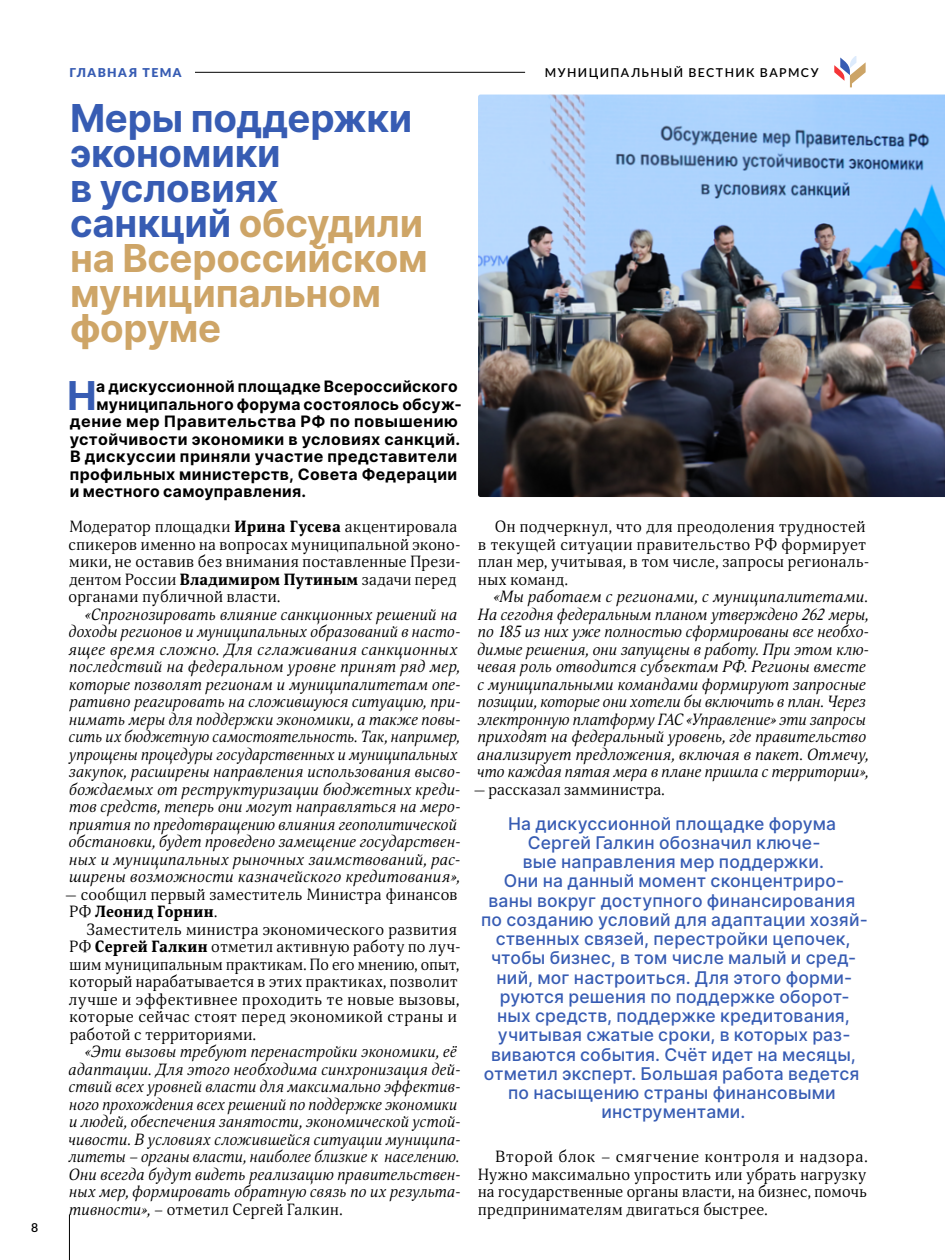
<style>
.page{position:relative;width:945px;height:1260px;background:#fff}
.page>*{position:absolute;margin:0;border:0;box-sizing:border-box;transform-origin:0 0}
.t1{font:700 39.9px "Inter";color:#375cb3}
.t2{font:700 38.5px/35px "Inter";letter-spacing:-.005em;color:#cea567}
.t3{font:500 17.5px/19.2px "Inter";letter-spacing:.01em;color:#375cb3;text-align:center}
.t4{font:italic 15.75px/17.5px "Orbi";letter-spacing:.02em;color:#000}
.t5{font:15.75px/17.5px "Orbi";letter-spacing:.025em;color:#000}
.t6{font:700 15.75px "Inter";letter-spacing:.025em;color:#000}
.t7{font:600 12.25px "Lato";letter-spacing:.11em;color:#000}
.t8{font:900 12.25px "Lato";letter-spacing:.12em;color:#375cb3}
.s1{color:#375cb3}
.s2{font-weight:900}
.s3{font-style:normal}
</style>
<div class="page">
<hr style="left:69px;top:72px;width:456px;height:1px;background:#000">
<svg style="left:834px;top:56px;width:32px;height:31px"></svg>
<hr style="left:69px;top:1215px;width:1px;height:45px;background:#000">
<div style="left:69px;top:60px;width:126px;height:35px;background:#fff"></div>
<img style="left:478px;top:95px;width:467px;height:402px">
<p class="t7" style="left:31px;top:1219px;width:9px">8</p>
<p class="t8" style="left:69px;top:63px;width:114px">ГЛАВНАЯ ТЕМА</p>
<h2 class="t2" style="left:70px;top:99px;width:359px"><span class="s1">Меры поддержки экономики<br>в условиях санкций</span> обсудили на Всероссийском муниципальном форуме</h2>
<h1 class="t1" style="left:67px;top:366px;width:31px">Н</h1>
<p class="t6" style="left:96px;top:375px;width:363px">а дискуссионной площадке Всероссийского</p>
<p class="t6" style="left:97px;top:392px;width:367px">муниципального форума состоялось обсуж-</p>
<p class="t6" style="left:70px;top:410px;width:390px">дение мер Правительства РФ по повышению</p>
<p class="t6" style="left:70px;top:427px;width:392px">устойчивости экономики в условиях санкций.</p>
<p class="t6" style="left:70px;top:445px;width:389px">В дискуссии приняли участие представители</p>
<p class="t6" style="left:70px;top:462px;width:389px">профильных министерств, Совета Федерации</p>
<p class="t6" style="left:70px;top:480px;width:238px">и местного самоуправления.</p>
<p class="t5" style="left:69px;top:518px;width:393px">Модератор площадки <span class="s2">Ирина Гусева</span> акцентировала спикеров именно на вопросах муниципальной эконо&shy;мики, не оставив без внимания поставленные Прези&shy;дентом России <span class="s2">Владимиром Путиным</span> задачи перед органами публичной власти.</p>
<p class="t4" style="left:69px;top:605px;width:393px;text-indent:16px">«Спрогнозировать влияние санкционных решений на доходы регионов и муниципальных образований в насто&shy;ящее время сложно. Для сглаживания санкционных последствий на федеральном уровне принят ряд мер, которые позволят регионам и муниципалитетам опе&shy;ративно реагировать на сложившуюся ситуацию, при&shy;нимать меры для поддержки экономики, а также повы&shy;сить их бюджетную самостоятельность. Так, например, упрощены процедуры государственных и муниципальных закупок, расширены направления использования высво&shy;бождаемых от реструктуризации бюджетных креди&shy;тов средств, теперь они могут направляться на меро&shy;приятия по предотвращению влияния геополитической обстановки, будет проведено замещение государствен&shy;ных и муниципальных рыночных заимствований, рас&shy;ширены возможности казначейского кредитования»,</p>
<p class="t5" style="left:65px;top:885px;width:394px">— сообщил первый заместитель Министра финансов<br>РФ <span class="s2">Леонид Горнин</span>.</p>
<p class="t5" style="left:69px;top:920px;width:393px;text-indent:18px">Заместитель министра экономического развития РФ <span class="s2">Сергей Галкин</span> отметил активную работу по луч&shy;шим муниципальным практикам. По его мнению, опыт, который нарабатывается в этих практиках, позволит лучше и эффективнее проходить те новые вызовы, которые сейчас стоят перед экономикой страны и работой с территориями.</p>
<p class="t4" style="left:68px;top:1043px;width:393px;text-indent:17px">«Эти вызовы требуют перенастройки экономики, её адаптации. Для этого необходима синхронизация дей&shy;ствий всех уровней власти для максимально эффектив&shy;ного прохождения всех решений по поддержке экономики и людей, обеспечения занятости, экономической устой&shy;чивости. В условиях сложившейся ситуации муниципа&shy;литеты – органы власти, наиболее близкие к населению.<br>Они всегда будут видеть реализацию правительствен&shy;ных мер, формировать обратную связь по их результа&shy;тивности», <span class="s3">– отметил Сергей Галкин.</span></p>
<p class="t7" style="left:545px;top:64px;width:275px">МУНИЦИПАЛЬНЫЙ ВЕСТНИК ВАРМСУ</p>
<p class="t5" style="left:478px;top:518px;width:393px;text-indent:17px">Он подчеркнул, что для преодоления трудностей в текущей ситуации правительство РФ формирует план мер, учитывая, в том числе, запросы региональ&shy;ных команд.</p>
<p class="t4" style="left:477px;top:588px;width:393px;text-indent:17px">«Мы работаем с регионами, с муниципалитетами.<br>На сегодня федеральным планом утверждено 262 меры, по 185 из них уже полностью сформированы все необхо&shy;димые решения, они запущены в работу. При этом клю&shy;чевая роль отводится субъектам РФ. Регионы вместе с муниципальными командами формируют запросные позиции, которые они хотели бы включить в план. Через электронную платформу ГАС «Управление» эти запросы приходят на федеральный уровень, где правительство анализирует предложения, включая в пакет. Отмечу, что каждая пятая мера в плане пришла с территории»,</p>
<p class="t5" style="left:474px;top:780px;width:192px">— рассказал замминистра.</p>
<p class="t3" style="left:481px;top:813px;width:388px">На дискуссионной площадке форума Сергей Галкин обозначил ключе-<br>вые направления мер поддержки.<br>Они на данный момент сконцентриро&shy;ваны вокруг доступного финансирования по созданию условий для адаптации хозяй&shy;ственных связей, перестройки цепочек, чтобы бизнес, в том числе малый и сред&shy;ний, мог настроиться. Для этого форми&shy;руются решения по поддержке оборот&shy;ных средств, поддержке кредитования, учитывая сжатые сроки, в которых раз&shy;виваются события. Счёт идет на месяцы, отметил эксперт. Большая работа ведется по насыщению страны финансовыми инструментами.</p>
<p class="t5" style="left:478px;top:1148px;width:391px;text-align:justify;text-indent:18px">Второй блок – смягчение контроля и надзора.<br>Нужно максимально упростить или убрать нагрузку на государственные органы власти, на бизнес, помочь предпринимателям двигаться быстрее.</p>
</div>
